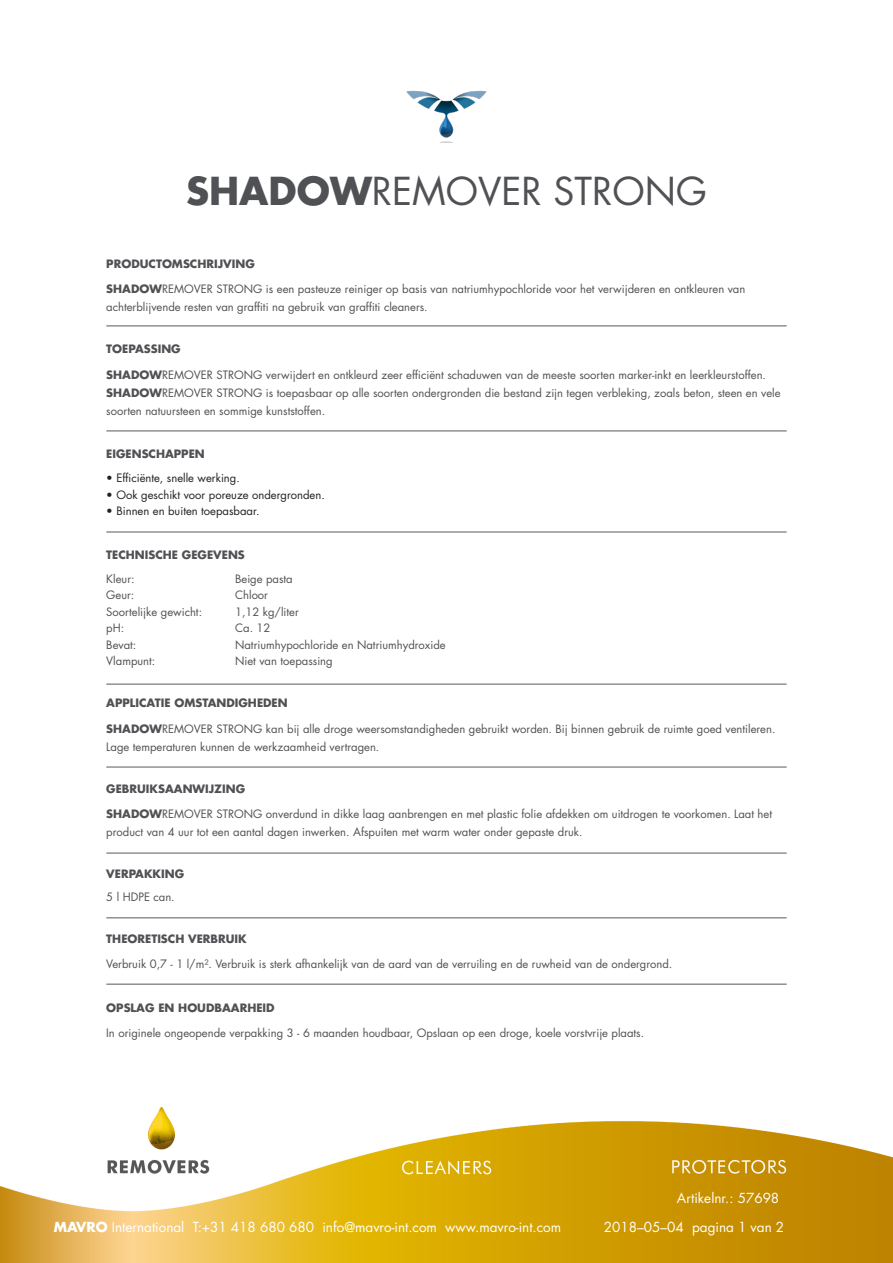
<style>
.page{position:relative;width:893px;height:1263px;background:#fff}
.page>*{position:absolute;margin:0;border:0;box-sizing:border-box;transform-origin:0 0}
.t1{font:37.5px "Futura Std";color:#505154}
.t2{font:13.5px/28.5px "Futura Std";color:#fff}
.t3{font:11.25px/18px "Futura Std";color:#505154}
.t4{font:700 11.25px "Futura Std";color:#505154}
.t5{font:11.25px "Futura Std";color:#231f20}
.s1{font-weight:700}
</style>
<div class="page">
<img style="left:406px;top:90px;width:81px;height:52px">
<img style="left:0;top:1107px;width:893px;height:156px">
<hr style="left:106px;top:325px;width:681px;height:2px;background:#231f20">
<hr style="left:106px;top:430px;width:681px;height:2px;background:#231f20">
<hr style="left:106px;top:531px;width:681px;height:2px;background:#231f20">
<hr style="left:106px;top:683px;width:681px;height:2px;background:#231f20">
<hr style="left:106px;top:852px;width:681px;height:2px;background:#231f20">
<hr style="left:106px;top:766px;width:681px;height:2px;background:#231f20">
<hr style="left:106px;top:917px;width:681px;height:1px;background:#231f20">
<hr style="left:106px;top:983px;width:681px;height:2px;background:#231f20">
<p class="t1" style="left:186px;top:167px;width:522px"><span class="s1">SHADOW</span>REMOVER STRONG</p>
<p class="t4" style="left:106px;top:256px;width:150px">PRODUCTOMSCHRIJVING</p>
<p class="t3" style="left:106px;top:280px;width:641px"><span class="s1">SHADOW</span>REMOVER STRONG is een pasteuze reiniger op basis van natriumhypochloride voor het verwijderen en ontkleuren van</p>
<p class="t3" style="left:106px;top:298px;width:323px">achterblijvende resten van graffiti na gebruik van graffiti cleaners.</p>
<p class="t4" style="left:106px;top:341px;width:76px">TOEPASSING</p>
<p class="t3" style="left:106px;top:366px;width:661px"><span class="s1">SHADOW</span>REMOVER STRONG verwijdert en ontkleurd zeer efficiënt schaduwen van de meeste soorten marker-inkt en leerkleurstoffen.</p>
<p class="t3" style="left:106px;top:384px;width:676px"><span class="s1">SHADOW</span>REMOVER STRONG is toepasbaar op alle soorten ondergronden die bestand zijn tegen verbleking, zoals beton, steen en vele soorten natuursteen en sommige kunststoffen.</p>
<p class="t4" style="left:106px;top:446px;width:100px">EIGENSCHAPPEN</p>
<p class="t5" style="left:106px;top:471px;width:135px">• Efficiënte, snelle werking.</p>
<p class="t5" style="left:106px;top:487px;width:220px">• Ook geschikt voor poreuze ondergronden.</p>
<p class="t5" style="left:106px;top:504px;width:155px">• Binnen en buiten toepasbaar.</p>
<p class="t4" style="left:106px;top:547px;width:140px">TECHNISCHE GEGEVENS</p>
<p class="t3" style="left:106px;top:570px;width:30px">Kleur:</p>
<p class="t3" style="left:235px;top:570px;width:59px">Beige pasta</p>
<p class="t3" style="left:106px;top:586px;width:30px">Geur:</p>
<p class="t3" style="left:235px;top:586px;width:34px">Chloor</p>
<p class="t3" style="left:106px;top:603px;width:97px">Soortelijke gewicht:</p>
<p class="t3" style="left:235px;top:603px;width:65px">1,12 kg/liter</p>
<p class="t3" style="left:106px;top:619px;width:19px">pH:</p>
<p class="t3" style="left:235px;top:619px;width:37px">Ca. 12</p>
<p class="t3" style="left:106px;top:636px;width:32px">Bevat:</p>
<p class="t3" style="left:235px;top:636px;width:212px">Natriumhypochloride en Natriumhydroxide</p>
<p class="t3" style="left:106px;top:652px;width:51px">Vlampunt:</p>
<p class="t3" style="left:235px;top:652px;width:99px">Niet van toepassing</p>
<p class="t4" style="left:106px;top:695px;width:183px">APPLICATIE OMSTANDIGHEDEN</p>
<p class="t3" style="left:106px;top:720px;width:671px"><span class="s1">SHADOW</span>REMOVER STRONG kan bij alle droge weersomstandigheden gebruikt worden. Bij binnen gebruik de ruimte goed ventileren.</p>
<p class="t3" style="left:106px;top:738px;width:275px">Lage temperaturen kunnen de werkzaamheid vertragen.</p>
<p class="t4" style="left:106px;top:781px;width:140px">GEBRUIKSAANWIJZING</p>
<p class="t3" style="left:106px;top:805px;width:667px"><span class="s1">SHADOW</span>REMOVER STRONG onverdund in dikke laag aanbrengen en met plastic folie afdekken om uitdrogen te voorkomen. Laat het product van 4 uur tot een aantal dagen inwerken. Afspuiten met warm water onder gepaste druk.</p>
<p class="t4" style="left:106px;top:866px;width:79px">VERPAKKING</p>
<p class="t3" style="left:106px;top:888px;width:70px">5 l HDPE can.</p>
<p class="t4" style="left:106px;top:931px;width:142px">THEORETISCH VERBRUIK</p>
<p class="t3" style="left:106px;top:955px;width:568px">Verbruik 0,7 - 1 l/m². Verbruik is sterk afhankelijk van de aard van de verruiling en de ruwheid van de ondergrond.</p>
<p class="t4" style="left:106px;top:1000px;width:170px">OPSLAG EN HOUDBAARHEID</p>
<p class="t3" style="left:106px;top:1024px;width:539px">In originele ongeopende verpakking 3 - 6 maanden houdbaar, Opslaan op een droge, koele vorstvrije plaats.</p>
<p class="t2" style="left:54px;top:1213px;width:509px"><span class="s1">MAVRO</span> International T:+31 418 680 680 info@mavro-int.com www.mavro-int.com</p>
<p class="t2" style="left:604px;top:1184px;width:182px;text-indent:73px">Artikelnr.: 57698<br>2018–05–04 pagina 1 van 2</p>
</div>
